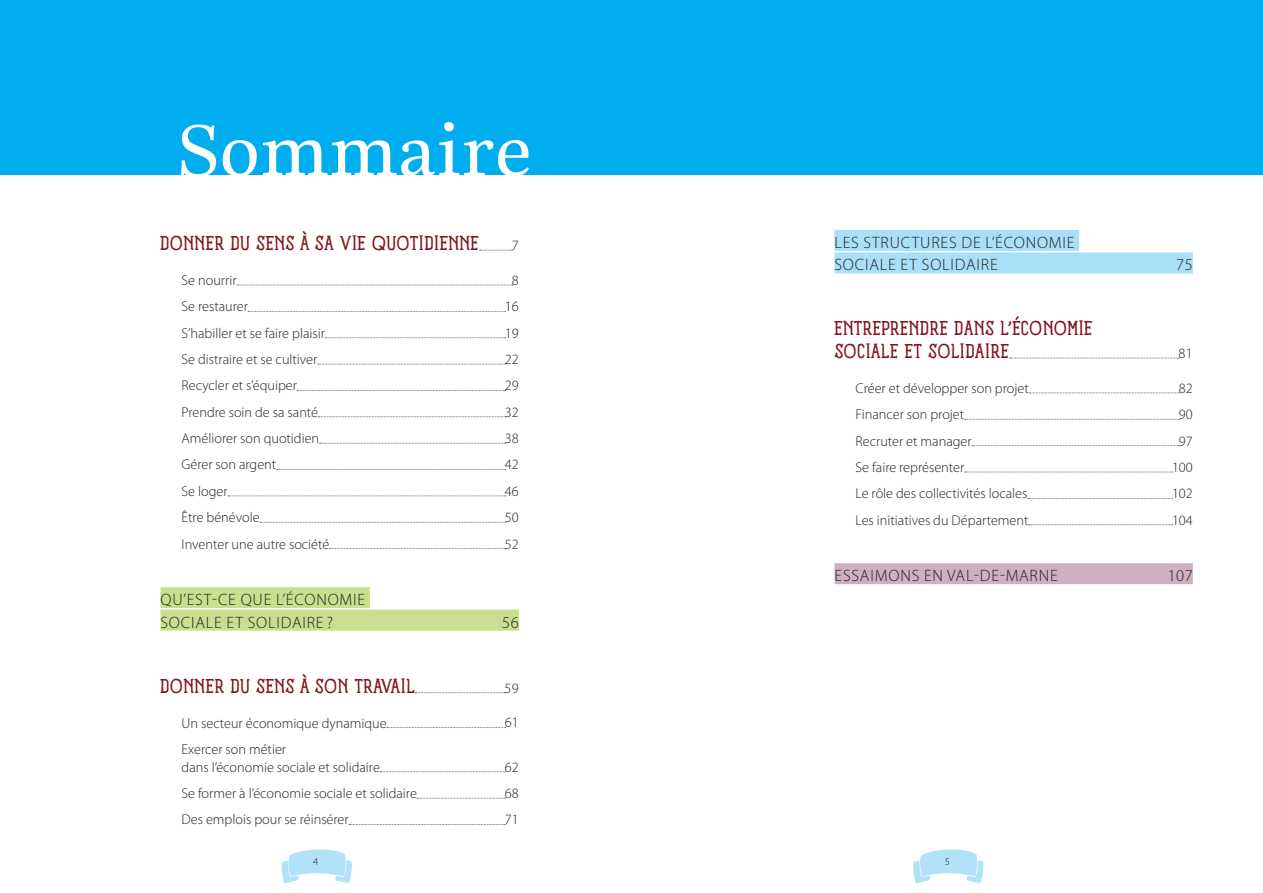
<style>
.page{position:relative;width:1263px;height:893px;background:#fff}
.page>*{position:absolute;margin:0;border:0;box-sizing:border-box;transform-origin:0 0}
.Édito{font:500 76.5px "Really LT Com";color:#fff}
.SOMM_PARTIE{font:19.5px/22.5px "Panforte Serif";letter-spacing:.03em;color:#83151d}
.SOMM_PARTIE-2{font:300 16.5px/22.5px "Myriad Pro";letter-spacing:.05em;color:#231f20}
.SOMM_Chapitre{font:300 14.25px/17.9px "Myriad Pro";color:#231f20}
.SOMM_PARTIE-3{font:300 14.25px "Myriad Pro";color:#231f20}
.t1{font:300 10.5px "Myriad Pro";color:#231f20}
</style>
<div class="page">
<div style="left:0;top:0;width:1263px;height:175px;background:#00aeef"></div>
<svg style="left:480px;top:250px;width:33px;height:1px"></svg>
<svg style="left:237px;top:285px;width:276px;height:1px"></svg>
<svg style="left:248px;top:311px;width:258px;height:1px"></svg>
<svg style="left:325px;top:337px;width:181px;height:1px"></svg>
<svg style="left:318px;top:364px;width:188px;height:1px"></svg>
<svg style="left:297px;top:390px;width:209px;height:1px"></svg>
<svg style="left:318px;top:417px;width:188px;height:1px"></svg>
<svg style="left:319px;top:443px;width:187px;height:1px"></svg>
<svg style="left:277px;top:469px;width:229px;height:1px"></svg>
<svg style="left:228px;top:496px;width:278px;height:1px"></svg>
<svg style="left:260px;top:522px;width:246px;height:1px"></svg>
<svg style="left:330px;top:548px;width:176px;height:1px"></svg>
<div style="left:160px;top:587px;width:210px;height:21px;background:#c7df8f"></div>
<div style="left:160px;top:610px;width:359px;height:21px;background:#c7df8f"></div>
<svg style="left:415px;top:692px;width:90px;height:1px"></svg>
<svg style="left:387px;top:727px;width:119px;height:1px"></svg>
<svg style="left:380px;top:771px;width:126px;height:1px"></svg>
<svg style="left:417px;top:798px;width:89px;height:1px"></svg>
<svg style="left:349px;top:824px;width:157px;height:1px"></svg>
<div style="left:834px;top:230px;width:245px;height:21px;background:#a8dff9"></div>
<div style="left:834px;top:252px;width:359px;height:21px;background:#a8dff9"></div>
<svg style="left:1010px;top:358px;width:169px;height:1px"></svg>
<svg style="left:1029px;top:393px;width:151px;height:1px"></svg>
<svg style="left:964px;top:419px;width:216px;height:1px"></svg>
<svg style="left:972px;top:445px;width:208px;height:1px"></svg>
<svg style="left:964px;top:472px;width:209px;height:1px"></svg>
<svg style="left:1028px;top:498px;width:145px;height:1px"></svg>
<svg style="left:1029px;top:524px;width:144px;height:1px"></svg>
<div style="left:834px;top:563px;width:359px;height:21px;background:#ceb0c1"></div>
<svg style="left:281px;top:849px;width:71px;height:34px"></svg>
<svg style="left:913px;top:849px;width:71px;height:34px"></svg>
<p class="Édito" style="left:178px;top:108px;width:356px">Sommaire</p>
<p class="SOMM_PARTIE" style="left:160px;top:233px;width:320px">DONNER DU SENS À SA VIE QUOTIDIENNE</p>
<p class="SOMM_PARTIE-3" style="left:512px;top:237px;width:8px">7</p>
<p class="SOMM_Chapitre" style="left:182px;top:271px;width:57px">Se nourrir</p>
<p class="SOMM_Chapitre" style="left:512px;top:271px;width:8px">8</p>
<p class="SOMM_Chapitre" style="left:182px;top:297px;width:68px">Se restaurer</p>
<p class="SOMM_Chapitre" style="left:505px;top:297px;width:15px">16</p>
<p class="SOMM_Chapitre" style="left:182px;top:324px;width:145px">S’habiller et se faire plaisir</p>
<p class="SOMM_Chapitre" style="left:505px;top:324px;width:15px">19</p>
<p class="SOMM_Chapitre" style="left:182px;top:350px;width:137px">Se distraire et se cultiver</p>
<p class="SOMM_Chapitre" style="left:505px;top:350px;width:15px">22</p>
<p class="SOMM_Chapitre" style="left:182px;top:377px;width:117px">Recycler et s’équiper</p>
<p class="SOMM_Chapitre" style="left:505px;top:377px;width:15px">29</p>
<p class="SOMM_Chapitre" style="left:182px;top:403px;width:138px">Prendre soin de sa santé</p>
<p class="SOMM_Chapitre" style="left:505px;top:403px;width:15px">32</p>
<p class="SOMM_Chapitre" style="left:182px;top:429px;width:139px">Améliorer son quotidien</p>
<p class="SOMM_Chapitre" style="left:505px;top:429px;width:15px">38</p>
<p class="SOMM_Chapitre" style="left:182px;top:456px;width:96px">Gérer son argent</p>
<p class="SOMM_Chapitre" style="left:505px;top:456px;width:15px">42</p>
<p class="SOMM_Chapitre" style="left:182px;top:482px;width:48px">Se loger</p>
<p class="SOMM_Chapitre" style="left:505px;top:482px;width:15px">46</p>
<p class="SOMM_Chapitre" style="left:182px;top:508px;width:80px">Être bénévole</p>
<p class="SOMM_Chapitre" style="left:505px;top:508px;width:15px">50</p>
<p class="SOMM_Chapitre" style="left:182px;top:535px;width:149px">Inventer une autre société</p>
<p class="SOMM_Chapitre" style="left:505px;top:535px;width:15px">52</p>
<p class="SOMM_PARTIE-2" style="left:160px;top:588px;width:206px">QU’EST-CE QUE L’ÉCONOMIE<br>SOCIALE ET SOLIDAIRE ?</p>
<p class="SOMM_PARTIE-2" style="left:502px;top:611px;width:18px">56</p>
<p class="SOMM_PARTIE" style="left:160px;top:675px;width:256px">DONNER DU SENS À SON TRAVAIL</p>
<p class="SOMM_PARTIE-3" style="left:504px;top:679px;width:16px">59</p>
<p class="SOMM_Chapitre" style="left:182px;top:714px;width:207px">Un secteur économique dynamique</p>
<p class="SOMM_Chapitre" style="left:505px;top:714px;width:15px">61</p>
<p class="SOMM_Chapitre" style="left:182px;top:740px;width:200px">Exercer son métier<br>dans l’économie sociale et solidaire</p>
<p class="SOMM_Chapitre" style="left:505px;top:758px;width:15px">62</p>
<p class="SOMM_Chapitre" style="left:182px;top:784px;width:237px">Se former à l’économie sociale et solidaire</p>
<p class="SOMM_Chapitre" style="left:505px;top:784px;width:15px">68</p>
<p class="SOMM_Chapitre" style="left:182px;top:811px;width:169px">Des emplois pour se réinsérer</p>
<p class="SOMM_Chapitre" style="left:505px;top:811px;width:15px">71</p>
<p class="SOMM_PARTIE-2" style="left:834px;top:231px;width:242px">LES STRUCTURES DE L’ÉCONOMIE<br>SOCIALE ET SOLIDAIRE</p>
<p class="SOMM_PARTIE" style="left:834px;top:318px;width:260px">ENTREPRENDRE DANS L’ÉCONOMIE<br>SOCIALE ET SOLIDAIRE</p>
<p class="SOMM_PARTIE-2" style="left:1176px;top:254px;width:18px">75</p>
<p class="SOMM_PARTIE-3" style="left:1178px;top:345px;width:16px">81</p>
<p class="SOMM_Chapitre" style="left:855px;top:379px;width:175px">Créer et développer son projet</p>
<p class="SOMM_Chapitre" style="left:1179px;top:379px;width:15px">82</p>
<p class="SOMM_Chapitre" style="left:855px;top:405px;width:110px">Financer son projet</p>
<p class="SOMM_Chapitre" style="left:1179px;top:405px;width:15px">90</p>
<p class="SOMM_Chapitre" style="left:855px;top:432px;width:118px">Recruter et manager</p>
<p class="SOMM_Chapitre" style="left:1179px;top:432px;width:15px">97</p>
<p class="SOMM_Chapitre" style="left:855px;top:458px;width:110px">Se faire représenter</p>
<p class="SOMM_Chapitre" style="left:1172px;top:458px;width:22px">100</p>
<p class="SOMM_Chapitre" style="left:855px;top:484px;width:173px">Le rôle des collectivités locales</p>
<p class="SOMM_Chapitre" style="left:1172px;top:484px;width:22px">102</p>
<p class="SOMM_Chapitre" style="left:855px;top:511px;width:174px">Les initiatives du Département</p>
<p class="SOMM_Chapitre" style="left:1172px;top:511px;width:22px">104</p>
<p class="SOMM_PARTIE-2" style="left:834px;top:564px;width:225px">ESSAIMONS EN VAL-DE-MARNE</p>
<p class="SOMM_PARTIE-2" style="left:1168px;top:564px;width:27px">107</p>
<p class="t1" style="left:313px;top:855px;width:7px">4</p>
<p class="t1" style="left:945px;top:855px;width:7px">5</p>
</div>
